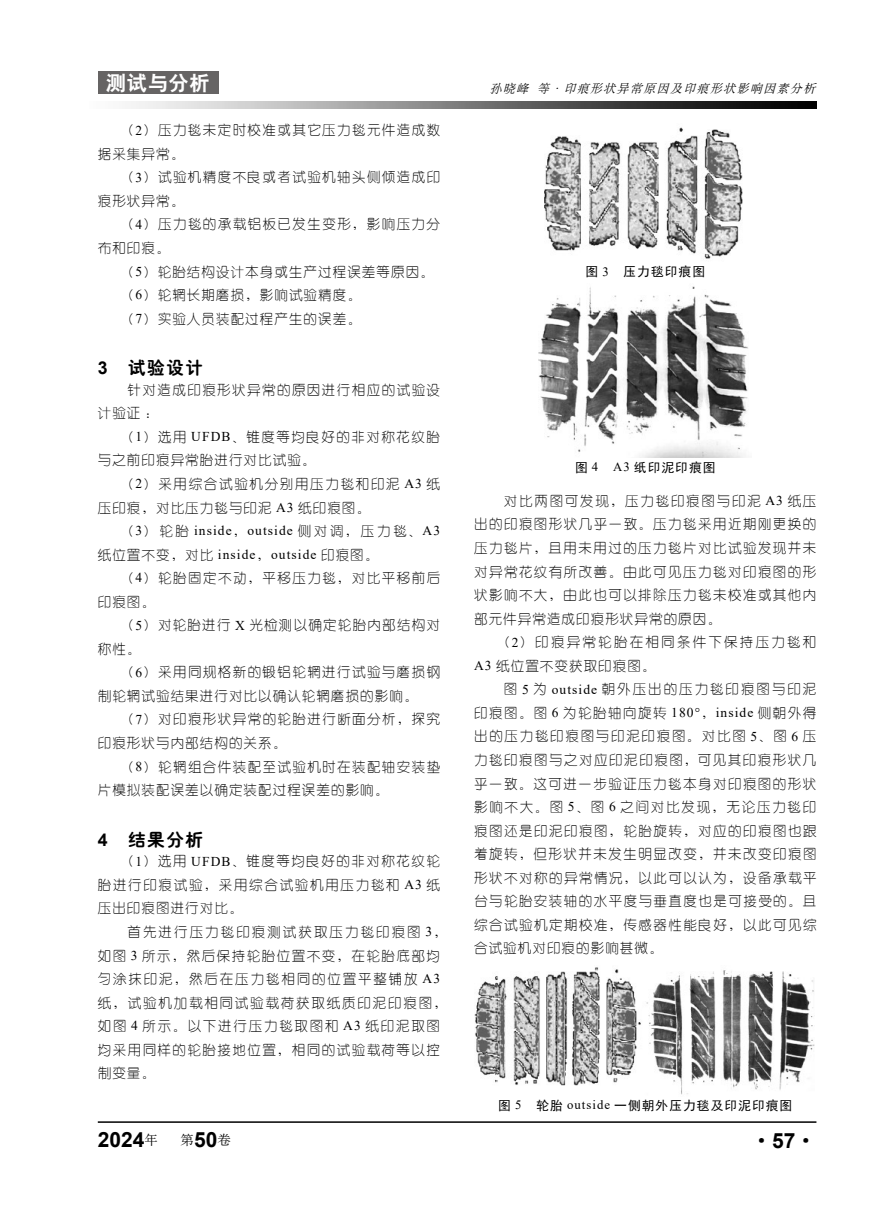
<style>
.page{position:relative;width:893px;height:1212px;background:#fff}
.page>*{position:absolute;margin:0;border:0;box-sizing:border-box;transform-origin:0 0}
.t1{font:700 21px "Arial";color:#000}
.t2{font:21px "Sim Sun";color:#000}
.t3{font:20.25px "H Yb 2 gj";letter-spacing:.03em;color:#fff}
.t4{font:17.7px "H Ye 4 gj";letter-spacing:.08em;color:#000}
.t5{font:13.5px/23.5px "Hye 1 gj";letter-spacing:.105em;color:#000}
.t6{font:13.5px/23.5px "Hye 1 gj";letter-spacing:.135em;color:#000}
.t7{font:13.5px/23.5px "Hye 1 gj";letter-spacing:.08em;color:#000}
.t8{font:13.5px/23.5px "Hye 1 gj";letter-spacing:.125em;color:#000}
.t9{font:13.5px/23.5px "Hye 1 gj";letter-spacing:.165em;color:#000}
.t10{font:13.5px "Times New Roman";letter-spacing:.08em;color:#000}
.t11{font:13.5px "H Ya 6 gj";color:#000}
.t12{font:12.75px "Sim Hei";letter-spacing:.08em;color:#000}
.t13{font:italic 12px "H Ya 6 gj";color:#000}
.s1{font-family:"Times New Roman"}
.s2{font-family:"Arial";font-weight:700}
.s3{font-family:"Hye 1 gj"}
.s4{font-family:"Arial";font-weight:700;font-size:21px}
</style>
<div class="page">
<hr style="left:98px;top:1121px;width:718px;height:2px;background:#000">
<img style="left:131px;top:102px;width:685px;height:6px">
<div style="left:98px;top:72px;width:120px;height:22px;background:#666464"></div>
<img style="left:544px;top:127px;width:199px;height:132px">
<img style="left:539px;top:286px;width:209px;height:172px">
<img style="left:474px;top:967px;width:340px;height:128px">
<h2 class="t3" style="left:106px;top:73px;width:105px">测试与分析</h2>
<p class="t5" style="left:98px;top:118px;width:344px;text-indent:23px">（<span class="s1">2</span>）压力毯未定时校准或其它压力毯元件造成数据采集异常。</p>
<p class="t5" style="left:98px;top:165px;width:344px;text-indent:23px">（<span class="s1">3</span>）试验机精度不良或者试验机轴头侧倾造成印痕形状异常。</p>
<p class="t5" style="left:98px;top:213px;width:344px;text-indent:23px">（<span class="s1">4</span>）压力毯的承载铝板已发生变形，影响压力分布和印痕。</p>
<p class="t7" style="left:121px;top:260px;width:314px">（<span class="s1">5</span>）轮胎结构设计本身或生产过程误差等原因。（<span class="s1">6</span>）轮辋长期磨损，影响试验精度。<br>（<span class="s1">7</span>）实验人员装配过程产生的误差。</p>
<h3 class="t4" style="left:98px;top:359px;width:107px"><span class="s2">3</span>　试验设计</h3>
<p class="t5" style="left:98px;top:378px;width:344px;text-indent:30px">针对造成印痕形状异常的原因进行相应的试验设计验证：</p>
<p class="t5" style="left:98px;top:425px;width:344px;text-indent:23px">（<span class="s1">1</span>）选用 <span class="s1">UFDB</span>、锥度等均良好的非对称花纹胎与之前印痕异常胎进行对比试验。</p>
<p class="t8" style="left:98px;top:472px;width:344px;text-indent:23px">（<span class="s1">2</span>）采用综合试验机分别用压力毯和印泥 <span class="s1">A3</span> 纸压印痕，对比压力毯与印泥 <span class="s1">A3</span> 纸印痕图。</p>
<p class="t10" style="left:121px;top:521px;width:321px"><span class="s3">（</span>3<span class="s3">）轮胎</span> inside<span class="s3">，</span>outside <span class="s3">侧对调，压力毯、</span>A3</p>
<p class="t7" style="left:98px;top:543px;width:282px">纸位置不变，对比 <span class="s1">inside</span>，<span class="s1">outside</span> 印痕图。</p>
<p class="t5" style="left:121px;top:566px;width:321px">（<span class="s1">4</span>）轮胎固定不动，平移压力毯，对比平移前后</p>
<p class="t5" style="left:98px;top:590px;width:59px">印痕图。</p>
<p class="t5" style="left:121px;top:613px;width:321px">（<span class="s1">5</span>）对轮胎进行 <span class="s1">X</span> 光检测以确定轮胎内部结构对</p>
<p class="t5" style="left:98px;top:637px;width:44px">称性。</p>
<p class="t5" style="left:121px;top:660px;width:321px">（<span class="s1">6</span>）采用同规格新的锻铝轮辋进行试验与磨损钢</p>
<p class="t7" style="left:98px;top:684px;width:321px">制轮辋试验结果进行对比以确认轮辋磨损的影响。</p>
<p class="t5" style="left:121px;top:708px;width:321px">（<span class="s1">7</span>）对印痕形状异常的轮胎进行断面分析，探究</p>
<p class="t7" style="left:98px;top:731px;width:190px">印痕形状与内部结构的关系。</p>
<p class="t5" style="left:121px;top:755px;width:321px">（<span class="s1">8</span>）轮辋组合件装配至试验机时在装配轴安装垫</p>
<p class="t7" style="left:98px;top:778px;width:292px">片模拟装配误差以确定装配过程误差的影响。</p>
<h3 class="t4" style="left:98px;top:830px;width:107px"><span class="s2">4</span>　结果分析</h3>
<p class="t5" style="left:98px;top:849px;width:344px;text-align:justify;text-indent:23px">（<span class="s1">1</span>）选用 <span class="s1">UFDB</span>、锥度等均良好的非对称花纹轮胎进行印痕试验，采用综合试验机用压力毯和 <span class="s1">A3</span> 纸压出印痕图进行对比。</p>
<p class="t6" style="left:98px;top:920px;width:351px;text-indent:30px">首先进行压力毯印痕测试获取压力毯印痕图 <span class="s1">3</span>，如图 <span class="s1">3</span> 所示，然后保持轮胎位置不变，在轮胎底部均匀涂抹印泥，然后在压力毯相同的位置平整铺放 <span class="s1">A3</span>纸，试验机加载相同试验载荷获取纸质印泥印痕图，如图 <span class="s1">4</span> 所示。以下进行压力毯取图和 <span class="s1">A3</span> 纸印泥取图均采用同样的轮胎接地位置，相同的试验载荷等以控制变量。</p>
<p class="t13" style="left:490px;top:83px;width:330px">孙晓峰 等·印痕形状异常原因及印痕形状影响因素分析</p>
<p class="t12" style="left:585px;top:265px;width:121px">图 <span class="s1">3</span>　压力毯印痕图</p>
<p class="t12" style="left:575px;top:461px;width:142px">图 <span class="s1">4 A3</span> 纸印泥印痕图</p>
<p class="t5" style="left:474px;top:489px;width:344px;text-align:justify;text-indent:30px">对比两图可发现，压力毯印痕图与印泥 <span class="s1">A3</span> 纸压出的印痕图形状几乎一致。压力毯采用近期刚更换的压力毯片，且用未用过的压力毯片对比试验发现并未对异常花纹有所改善。由此可见压力毯对印痕图的形状影响不大，由此也可以排除压力毯未校准或其他内部元件异常造成印痕形状异常的原因。</p>
<p class="t9" style="left:474px;top:630px;width:344px;text-indent:23px">（<span class="s1">2</span>）印痕异常轮胎在相同条件下保持压力毯和<br><span class="s1">A3</span> 纸位置不变获取印痕图。</p>
<p class="t5" style="left:474px;top:677px;width:344px;text-align:justify;text-indent:30px">图 <span class="s1">5</span> 为 <span class="s1">outside</span> 朝外压出的压力毯印痕图与印泥印痕图。图 <span class="s1">6</span> 为轮胎轴向旋转 <span class="s1">180°</span>，<span class="s1">inside</span> 侧朝外得出的压力毯印痕图与印泥印痕图。对比图 <span class="s1">5</span>、图 <span class="s1">6</span> 压力毯印痕图与之对应印泥印痕图，可见其印痕形状几乎一致。这可进一步验证压力毯本身对印痕图的形状影响不大。图 <span class="s1">5</span>、图 <span class="s1">6</span> 之间对比发现，无论压力毯印痕图还是印泥印痕图，轮胎旋转，对应的印痕图也跟着旋转，但形状并未发生明显改变，并未改变印痕图形状不对称的异常情况，以此可以认为，设备承载平台与轮胎安装轴的水平度与垂直度也是可接受的。且综合试验机定期校准，传感器性能良好，以此可见综合试验机对印痕的影响甚微。</p>
<p class="t12" style="left:498px;top:1099px;width:296px">图 <span class="s1">5</span>　轮胎 <span class="s1">outside</span> 一侧朝外压力毯及印泥印痕图</p>
<h1 class="t1" style="left:98px;top:1125px;width:62px">2024<sup>年</sup></h1>
<p class="t11" style="left:181px;top:1133px;width:52px">第<span class="s4">50</span>卷</p>
<h1 class="t2" style="left:751px;top:1130px;width:67px">·<span class="s2">57</span>·</h1>
</div>
